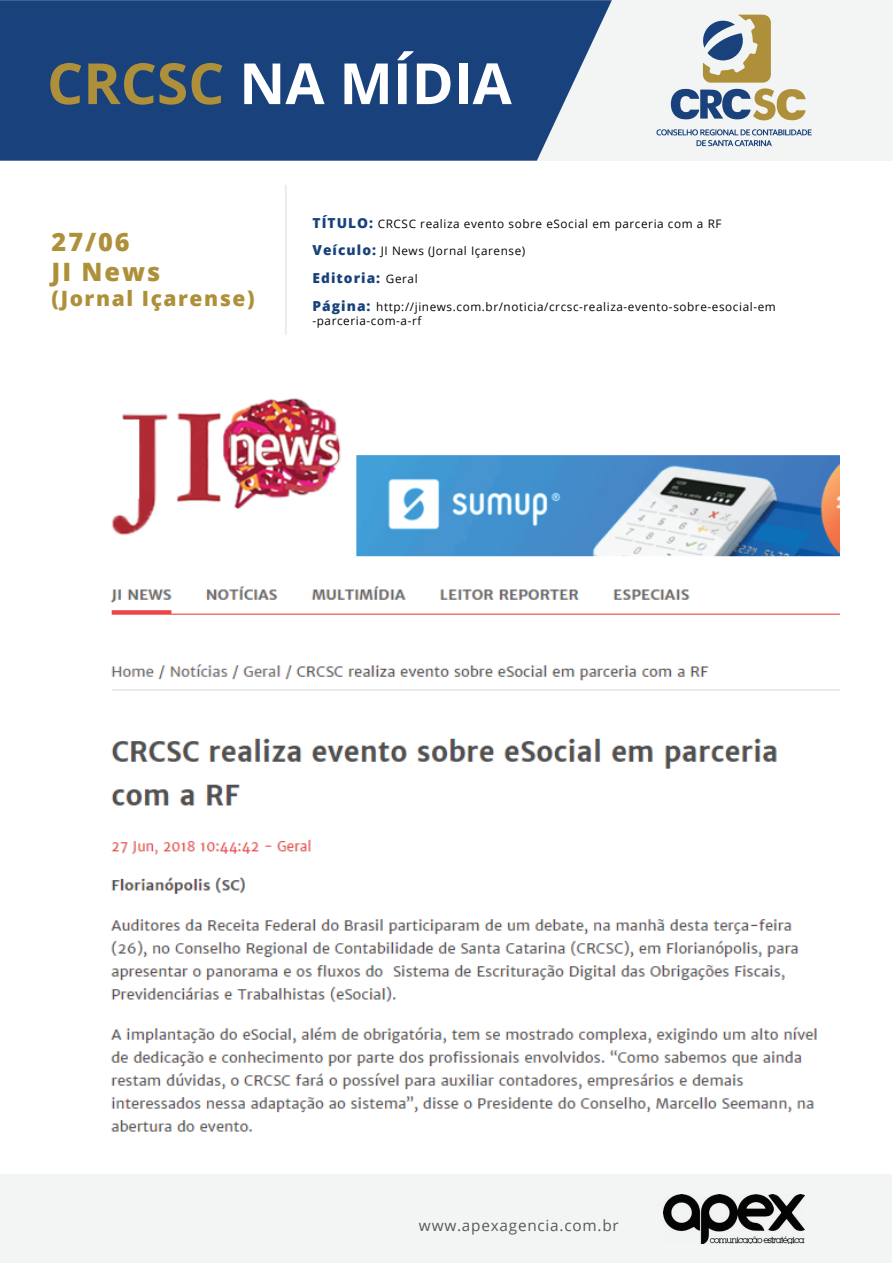
<style>
.page{position:relative;width:893px;height:1263px;background:#fff}
.page>*{position:absolute;margin:0;border:0;box-sizing:border-box;transform-origin:0 0}
.t1{font:700 56.85px "Open Sans";color:#fff}
.t2{font:800 25.35px/30.3px "Open Sans";letter-spacing:.075em;color:#af903a}
.t3{font:800 21px "Open Sans";letter-spacing:.075em;color:#af903a}
.t4{font:15.3px "Open Sans";letter-spacing:.05em;color:#58595b}
.t5{font:800 13.8px "Open Sans";letter-spacing:.075em;color:#19417b}
.t6{font:11.7px/14.1px "Open Sans";letter-spacing:.05em;color:#040503}
.s1{color:#af903a}
.s2{font-weight:800;font-size:13.8px;color:#19417b}
.s3{font-weight:400;font-size:11.7px;color:#040503}
</style>
<div class="page">
<hr style="left:285px;top:185px;width:2px;height:150px;background:#e7e8e9">
<div style="left:0;top:0;width:892px;height:161px;background:#f3f5f5"></div>
<div style="left:0;top:0;width:612px;height:161px;background:#19417b"></div>
<svg style="left:670px;top:15px;width:136px;height:106px"></svg>
<svg style="left:656px;top:129px;width:156px;height:17px"></svg>
<div style="left:0;top:1175px;width:891px;height:88px;background:#f3f5f5"></div>
<img style="left:664px;top:1194px;width:140px;height:50px">
<img style="left:110px;top:398px;width:729px;height:734px">
<h1 class="t1" style="left:47px;top:43px;width:466px"><span class="s1">CRCSC</span> NA MÍDIA</h1>
<h2 class="t2" style="left:52px;top:225px;width:110px">27/06<br>JI News</h2>
<h3 class="t3" style="left:52px;top:282px;width:205px">(Jornal Içarense)</h3>
<p class="t6" style="left:312px;top:216px;width:411px"><span class="s2">TÍTULO:</span> CRCSC realiza evento sobre eSocial em parceria com a RF</p>
<p class="t6" style="left:312px;top:244px;width:214px"><span class="s2">Veículo:</span> JI News (Jornal Içarense)</p>
<p class="t5" style="left:312px;top:267px;width:107px">Editoria: <span class="s3">Geral</span></p>
<p class="t6" style="left:312px;top:300px;width:465px"><span class="s2">Página:</span> http://jinews.com.br/noticia/crcsc-realiza-evento-sobre-esocial-em -parceria-com-a-rf</p>
<h3 class="t4" style="left:419px;top:1215px;width:201px">www.apexagencia.com.br</h3>
</div>
